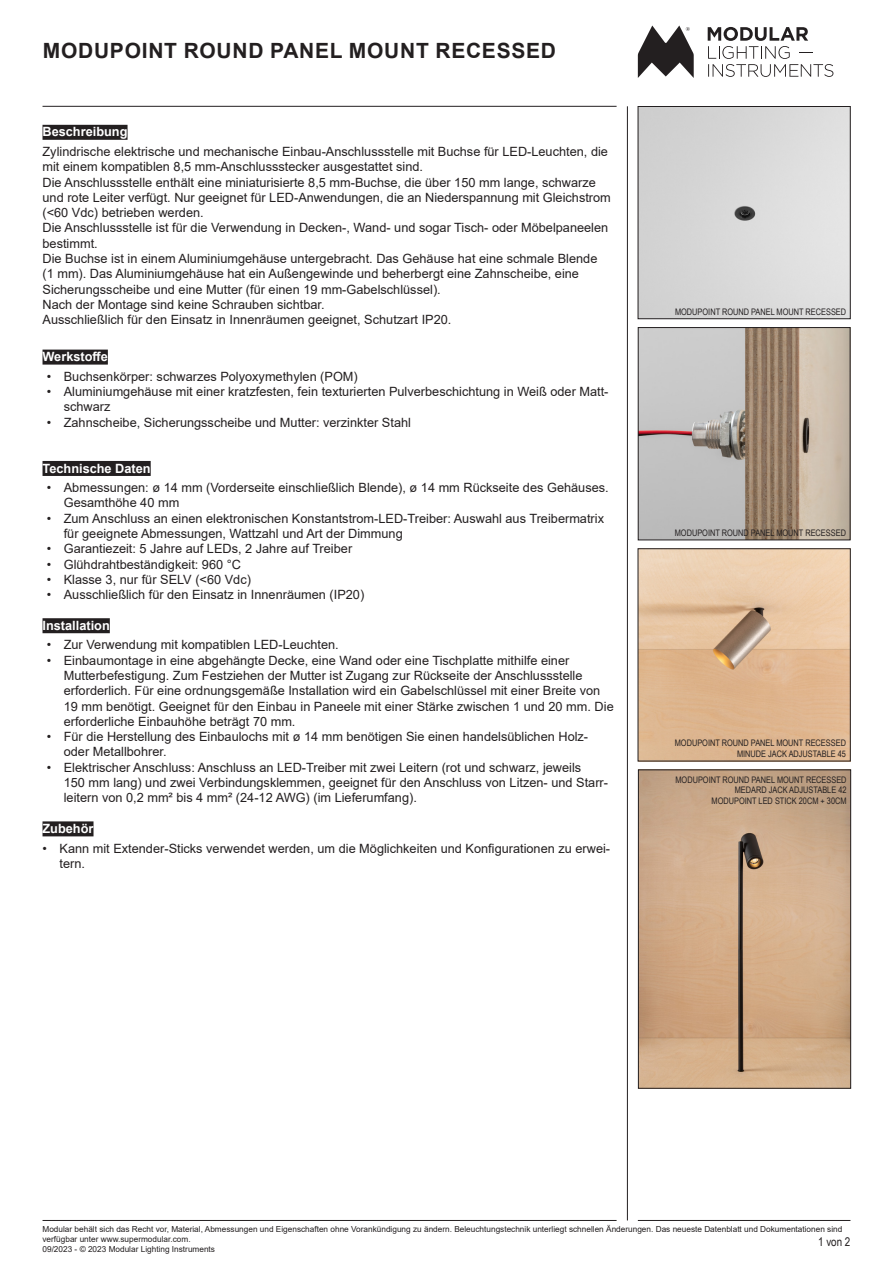
<style>
.page{position:relative;width:893px;height:1263px;background:#fff}
.page>*{position:absolute;margin:0;border:0;box-sizing:border-box;transform-origin:0 0}
.t1{font:700 21px "Arial";letter-spacing:.035em;color:#231f20}
.t2{font:12.75px/15.3px "Arial";color:#231f20}
.t3{font:700 12.75px "Arial";color:#fff}
.t4{font:12px "Arial Narrow";color:#231f20}
.t5{font:9px "Arial Narrow";color:#231f20}
.t6{font:8.25px/9.9px "Arial";color:#231f20}
</style>
<div class="page">
<div style="left:43px;top:125px;width:85px;height:15px;background:#231f20"></div>
<div style="left:43px;top:350px;width:65px;height:15px;background:#231f20"></div>
<div style="left:43px;top:461px;width:108px;height:15px;background:#231f20"></div>
<div style="left:43px;top:618px;width:67px;height:15px;background:#231f20"></div>
<div style="left:43px;top:821px;width:51px;height:15px;background:#231f20"></div>
<hr style="left:43px;top:106px;width:574px;height:1px;background:#231f20">
<hr style="left:627px;top:106px;width:1px;height:1114px;background:#231f20">
<hr style="left:638px;top:1220px;width:212px;height:1px;background:#231f20">
<hr style="left:43px;top:1220px;width:574px;height:1px;background:#231f20">
<svg style="left:708px;top:27px;width:125px;height:50px"></svg>
<svg style="left:638px;top:26px;width:56px;height:52px"></svg>
<img style="left:640px;top:108px;width:208px;height:209px">
<div style="left:638px;top:106px;width:212px;height:213px;border:1px solid #231f20"></div>
<img style="left:640px;top:550px;width:208px;height:209px">
<img style="left:640px;top:329px;width:208px;height:209px">
<div style="left:638px;top:327px;width:212px;height:213px;border:1px solid #231f20"></div>
<img style="left:640px;top:772px;width:209px;height:314px">
<div style="left:638px;top:770px;width:213px;height:318px;border:1px solid #231f20"></div>
<p class="t1" style="left:43px;top:36px;width:515px">MODUPOINT ROUND PANEL MOUNT RECESSED</p>
<p class="t3" style="left:43px;top:123px;width:87px">Beschreibung</p>
<p class="t2" style="left:43px;top:144px;width:567px">Zylindrische elektrische und mechanische Einbau-Anschlussstelle mit Buchse für LED-Leuchten, die mit einem kompatiblen 8,5 mm-Anschlussstecker ausgestattet sind.</p>
<p class="t2" style="left:43px;top:174px;width:570px">Die Anschlussstelle enthält eine miniaturisierte 8,5 mm-Buchse, die über 150 mm lange, schwarze und rote Leiter verfügt. Nur geeignet für LED-Anwendungen, die an Niederspannung mit Gleichstrom (&lt;60 Vdc) betrieben werden.</p>
<p class="t2" style="left:43px;top:220px;width:567px">Die Anschlussstelle ist für die Verwendung in Decken-, Wand- und sogar Tisch- oder Möbelpaneelen bestimmt.</p>
<p class="t2" style="left:43px;top:251px;width:556px">Die Buchse ist in einem Aluminiumgehäuse untergebracht. Das Gehäuse hat eine schmale Blende (1 mm). Das Aluminiumgehäuse hat ein Außengewinde und beherbergt eine Zahnscheibe, eine<br>Sicherungsscheibe und eine Mutter (für einen 19 mm-Gabelschlüssel).</p>
<p class="t2" style="left:43px;top:297px;width:284px">Nach der Montage sind keine Schrauben sichtbar.</p>
<p class="t2" style="left:43px;top:312px;width:410px">Ausschließlich für den Einsatz in Innenräumen geeignet, Schutzart IP20.</p>
<p class="t3" style="left:43px;top:348px;width:67px">Werkstoffe</p>
<p class="t2" style="left:47px;top:368px;width:313px">• Buchsenkörper: schwarzes Polyoxymethylen (POM)</p>
<p class="t2" style="left:64px;top:384px;width:546px;text-indent:-17px">• Aluminiumgehäuse mit einer kratzfesten, fein texturierten Pulverbeschichtung in Weiß oder Matt&shy;schwarz</p>
<p class="t2" style="left:47px;top:414px;width:366px">• Zahnscheibe, Sicherungsscheibe und Mutter: verzinkter Stahl</p>
<p class="t3" style="left:43px;top:459px;width:110px">Technische Daten</p>
<p class="t2" style="left:64px;top:480px;width:546px;text-indent:-17px">• Abmessungen: ø 14 mm (Vorderseite einschließlich Blende), ø 14 mm Rückseite des Gehäuses.<br>Gesamthöhe 40 mm</p>
<p class="t2" style="left:64px;top:510px;width:542px;text-indent:-17px">• Zum Anschluss an einen elektronischen Konstantstrom-LED-Treiber: Auswahl aus Treibermatrix für geeignete Abmessungen, Wattzahl und Art der Dimmung</p>
<p class="t2" style="left:47px;top:541px;width:307px">• Garantiezeit: 5 Jahre auf LEDs, 2 Jahre auf Treiber</p>
<p class="t2" style="left:47px;top:556px;width:196px">• Glühdrahtbeständigkeit: 960 °C</p>
<p class="t2" style="left:47px;top:572px;width:206px">• Klasse 3, nur für SELV (&lt;60 Vdc)</p>
<p class="t2" style="left:47px;top:587px;width:319px">• Ausschließlich für den Einsatz in Innenräumen (IP20)</p>
<p class="t3" style="left:43px;top:616px;width:69px">Installation</p>
<p class="t2" style="left:47px;top:637px;width:293px">• Zur Verwendung mit kompatiblen LED-Leuchten.</p>
<p class="t2" style="left:64px;top:652px;width:551px;text-indent:-17px">• Einbaumontage in eine abgehängte Decke, eine Wand oder eine Tischplatte mithilfe einer Mutterbefestigung. Zum Festziehen der Mutter ist Zugang zur Rückseite der Anschlussstelle erforderlich. Für eine ordnungsgemäße Installation wird ein Gabelschlüssel mit einer Breite von 19 mm benötigt. Geeignet für den Einbau in Paneele mit einer Stärke zwischen 1 und 20 mm. Die erforderliche Einbauhöhe beträgt 70 mm.</p>
<p class="t2" style="left:64px;top:729px;width:526px;text-indent:-17px">• Für die Herstellung des Einbaulochs mit ø 14 mm benötigen Sie einen handelsüblichen Holz&shy;oder Metallbohrer.</p>
<p class="t2" style="left:64px;top:759px;width:546px;text-indent:-17px">• Elektrischer Anschluss: Anschluss an LED-Treiber mit zwei Leitern (rot und schwarz, jeweils<br>150 mm lang) und zwei Verbindungsklemmen, geeignet für den Anschluss von Litzen- und Starr&shy;leitern von 0,2 mm² bis 4 mm² (24-12 AWG) (im Lieferumfang).</p>
<p class="t3" style="left:43px;top:819px;width:53px">Zubehör</p>
<p class="t2" style="left:60px;top:840px;width:552px;text-indent:-17px">• Kann mit Extender-Sticks verwendet werden, um die Möglichkeiten und Konfigurationen zu erwei&shy;tern.</p>
<p class="t5" style="left:675px;top:305px;width:173px">MODUPOINT ROUND PANEL MOUNT RECESSED</p>
<p class="t5" style="left:675px;top:526px;width:173px">MODUPOINT ROUND PANEL MOUNT RECESSED</p>
<p class="t5" style="left:675px;top:736px;width:173px">MODUPOINT ROUND PANEL MOUNT RECESSED</p>
<p class="t5" style="left:737px;top:747px;width:110px">MINUDE JACK ADJUSTABLE 45</p>
<p class="t5" style="left:675px;top:773px;width:173px">MODUPOINT ROUND PANEL MOUNT RECESSED</p>
<p class="t5" style="left:735px;top:783px;width:113px">MEDARD JACK ADJUSTABLE 42</p>
<p class="t5" style="left:712px;top:794px;width:136px">MODUPOINT LED STICK 20CM + 30CM</p>
<p class="t6" style="left:43px;top:1224px;width:801px">Modular behält sich das Recht vor, Material, Abmessungen und Eigenschaften ohne Vorankündigung zu ändern. Beleuchtungstechnik unterliegt schnellen Änderungen. Das neueste Datenblatt und Dokumentationen sind verfügbar unter www.supermodular.com.</p>
<p class="t6" style="left:43px;top:1244px;width:174px">09/2023 - © 2023 Modular Lighting Instruments</p>
<p class="t4" style="left:818px;top:1233px;width:34px">1 von 2</p>
</div>
